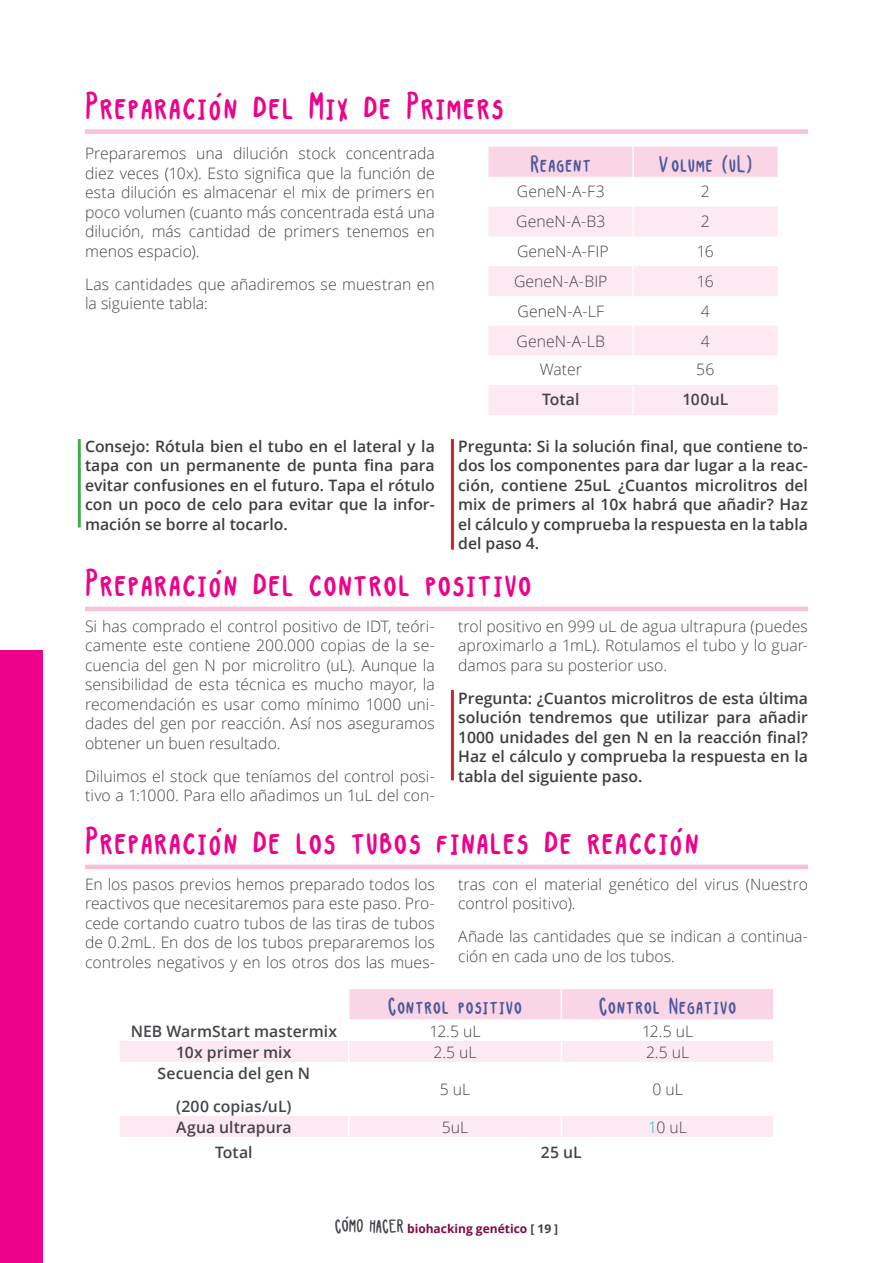
<style>
.page{position:relative;width:893px;height:1263px;background:#fff}
.page>*{position:absolute;margin:0;border:0;box-sizing:border-box;transform-origin:0 0}
._2_Título_sección_ma{font:45px "Kap";letter-spacing:.02em;color:#ed028c}
._2_Título_sección_ma-2{font:27px "Kap";letter-spacing:.02em;color:#4d5a9e}
.Texto_base{font:300 15.75px/19.5px "Open Sans";letter-spacing:.005em;color:#444449;text-align:justify}
.Texto_base-2{font:600 15.75px/19.5px "Open Sans";color:#3e3e3f;text-align:justify}
.Texto_base-3{font:600 15.75px "Open Sans";letter-spacing:.005em;color:#444449}
.t1{font:700 12px "Open Sans";color:#800a47}
.s1{color:#0fbbd4}
.s2{font-family:"Kap";font-weight:400;font-size:21px;color:#444449}
.s3{color:#444449}
</style>
<div class="page">
<div style="left:85px;top:129px;width:723px;height:5px;background:#f7c1d9"></div>
<hr style="left:78px;top:439px;width:3px;height:88px;background:#40ae49">
<hr style="left:451px;top:439px;width:3px;height:111px;background:#d1232a">
<hr style="left:451px;top:690px;width:3px;height:90px;background:#d1232a">
<div style="left:488px;top:147px;width:290px;height:30px;background:#fad5e5"></div>
<svg style="left:488px;top:207px;width:290px;height:208px;fill:#fce9f1"></svg>
<hr style="left:632px;top:147px;width:2px;height:30px;background:#fff">
<hr style="left:632px;top:207px;width:2px;height:29px;background:#fff">
<hr style="left:632px;top:236px;width:2px;height:30px;background:#fff">
<hr style="left:632px;top:266px;width:2px;height:30px;background:#fff">
<hr style="left:632px;top:296px;width:2px;height:30px;background:#fff">
<hr style="left:632px;top:326px;width:2px;height:29px;background:#fff">
<hr style="left:632px;top:355px;width:2px;height:30px;background:#fff">
<hr style="left:632px;top:385px;width:2px;height:30px;background:#fff">
<hr style="left:85px;top:607px;width:723px;height:4px;background:#f7c1d9">
<hr style="left:85px;top:865px;width:723px;height:4px;background:#f7c1d9">
<svg style="left:120px;top:1041px;width:653px;height:96px"></svg>
<svg style="left:348px;top:989px;width:425px;height:73px"></svg>
<hr style="left:348px;top:1062px;width:1px;height:54px;background:#fff">
<hr style="left:561px;top:1062px;width:1px;height:54px;background:#fff">
<svg style="left:348px;top:1116px;width:1px;height:21px"></svg>
<svg style="left:561px;top:1116px;width:1px;height:21px"></svg>
<div style="left:0;top:651px;width:43px;height:612px;background:#ed028c"></div>
<p class="_2_Título_sección_ma" style="left:85px;top:84px;width:420px">Preparación del Mix de Primers</p>
<p class="Texto_base" style="left:85px;top:143px;width:351px">Prepararemos una dilución stock concentrada diez veces (10x). Esto significa que la función de esta dilución es almacenar el mix de primers en poco volumen (cuanto más concentrada está una dilución, más cantidad de primers tenemos en menos espacio).</p>
<p class="Texto_base" style="left:85px;top:274px;width:351px">Las cantidades que añadiremos se muestran en la siguiente tabla:</p>
<p class="_2_Título_sección_ma-2" style="left:531px;top:151px;width:62px">Reagent</p>
<p class="_2_Título_sección_ma-2" style="left:659px;top:151px;width:95px">Volume (uL)</p>
<p class="Texto_base" style="left:517px;top:181px;width:89px">GeneN-A-F3</p>
<p class="Texto_base" style="left:701px;top:181px;width:10px">2</p>
<p class="Texto_base" style="left:516px;top:211px;width:91px">GeneN-A-B3</p>
<p class="Texto_base" style="left:701px;top:211px;width:10px">2</p>
<p class="Texto_base" style="left:517px;top:241px;width:93px">GeneN-A-FIP</p>
<p class="Texto_base" style="left:697px;top:241px;width:19px">16</p>
<p class="Texto_base" style="left:514px;top:271px;width:95px">GeneN-A-BIP</p>
<p class="Texto_base" style="left:697px;top:271px;width:19px">16</p>
<p class="Texto_base" style="left:518px;top:301px;width:88px">GeneN-A-LF</p>
<p class="Texto_base" style="left:701px;top:301px;width:10px">4</p>
<p class="Texto_base" style="left:517px;top:331px;width:90px">GeneN-A-LB</p>
<p class="Texto_base" style="left:701px;top:331px;width:10px">4</p>
<p class="Texto_base" style="left:540px;top:359px;width:44px">Water</p>
<p class="Texto_base" style="left:696px;top:359px;width:20px">56</p>
<p class="Texto_base-3" style="left:542px;top:388px;width:39px">Total</p>
<p class="Texto_base-3" style="left:682px;top:388px;width:47px">100uL</p>
<p class="Texto_base-2" style="left:85px;top:436px;width:351px">Consejo: Rótula bien el tubo en el lateral y la tapa con un permanente de punta fina para evitar confusiones en el futuro. Tapa el rótulo con un poco de celo para evitar que la infor&shy;mación se borre al tocarlo.</p>
<p class="Texto_base-2" style="left:458px;top:436px;width:351px">Pregunta: Si la solución final, que contiene to&shy;dos los componentes para dar lugar a la reac&shy;ción, contiene 25uL ¿Cuantos microlitros del mix de primers al 10x habrá que añadir? Haz el cálculo y comprueba la respuesta en la tabla del paso 4.</p>
<p class="_2_Título_sección_ma" style="left:85px;top:562px;width:448px">Preparación del control positivo</p>
<p class="Texto_base" style="left:85px;top:616px;width:351px">Si has comprado el control positivo de IDT, teóri&shy;camente este contiene 200.000 copias de la se&shy;cuencia del gen N por microlitro (uL). Aunque la sensibilidad de esta técnica es mucho mayor, la recomendación es usar como mínimo 1000 uni&shy;dades del gen por reacción. Así nos aseguramos obtener un buen resultado.</p>
<p class="Texto_base" style="left:85px;top:766px;width:351px">Diluimos el stock que teníamos del control posi&shy;tivo a 1:1000. Para ello añadimos un 1uL del con-</p>
<p class="Texto_base" style="left:458px;top:616px;width:351px">trol positivo en 999 uL de agua ultrapura (puedes aproximarlo a 1mL). Rotulamos el tubo y lo guar&shy;damos para su posterior uso.</p>
<p class="Texto_base-2" style="left:458px;top:688px;width:351px">Pregunta: ¿Cuantos microlitros de esta última solución tendremos que utilizar para añadir 1000 unidades del gen N en la reacción final?<br>Haz el cálculo y comprueba la respuesta en la tabla del siguiente paso.</p>
<p class="_2_Título_sección_ma" style="left:85px;top:820px;width:615px">Preparación de los tubos finales de reacción</p>
<p class="Texto_base" style="left:85px;top:874px;width:351px">En los pasos previos hemos preparado todos los reactivos que necesitaremos para este paso. Pro&shy;cede cortando cuatro tubos de las tiras de tubos de 0.2mL. En dos de los tubos prepararemos los controles negativos y en los otros dos las mues-</p>
<p class="Texto_base" style="left:458px;top:874px;width:351px">tras con el material genético del virus (Nuestro control positivo).</p>
<p class="Texto_base" style="left:458px;top:926px;width:351px">Añade las cantidades que se indican a continua&shy;ción en cada uno de los tubos.</p>
<p class="_2_Título_sección_ma-2" style="left:388px;top:993px;width:136px">Control positivo</p>
<p class="_2_Título_sección_ma-2" style="left:599px;top:993px;width:139px">Control Negativo</p>
<p class="Texto_base-3" style="left:131px;top:1020px;width:208px">NEB WarmStart mastermix</p>
<p class="Texto_base" style="left:429px;top:1021px;width:52px">12.5 uL</p>
<p class="Texto_base" style="left:642px;top:1021px;width:52px">12.5 uL</p>
<p class="Texto_base-3" style="left:176px;top:1041px;width:117px">10x primer mix</p>
<p class="Texto_base" style="left:433px;top:1042px;width:45px">2.5 uL</p>
<p class="Texto_base" style="left:646px;top:1042px;width:45px">2.5 uL</p>
<p class="Texto_base-3" style="left:158px;top:1062px;width:154px">Secuencia del gen N</p>
<p class="Texto_base-3" style="left:176px;top:1095px;width:117px">(200 copias/uL)</p>
<p class="Texto_base" style="left:440px;top:1079px;width:32px">5 uL</p>
<p class="Texto_base" style="left:652px;top:1079px;width:32px">0 uL</p>
<p class="Texto_base-3" style="left:176px;top:1116px;width:117px">Agua ultrapura</p>
<p class="Texto_base" style="left:442px;top:1117px;width:28px">5uL</p>
<p class="Texto_base" style="left:648px;top:1117px;width:40px"><span class="s1">1</span>0 uL</p>
<p class="Texto_base-3" style="left:215px;top:1141px;width:39px">Total</p>
<p class="Texto_base-3" style="left:541px;top:1141px;width:42px">25 uL</p>
<p class="t1" style="left:335px;top:1220px;width:225px"><span class="s2">CÓMO HACER</span> biohacking genético <span class="s3">[ 19 ]</span></p>
</div>
